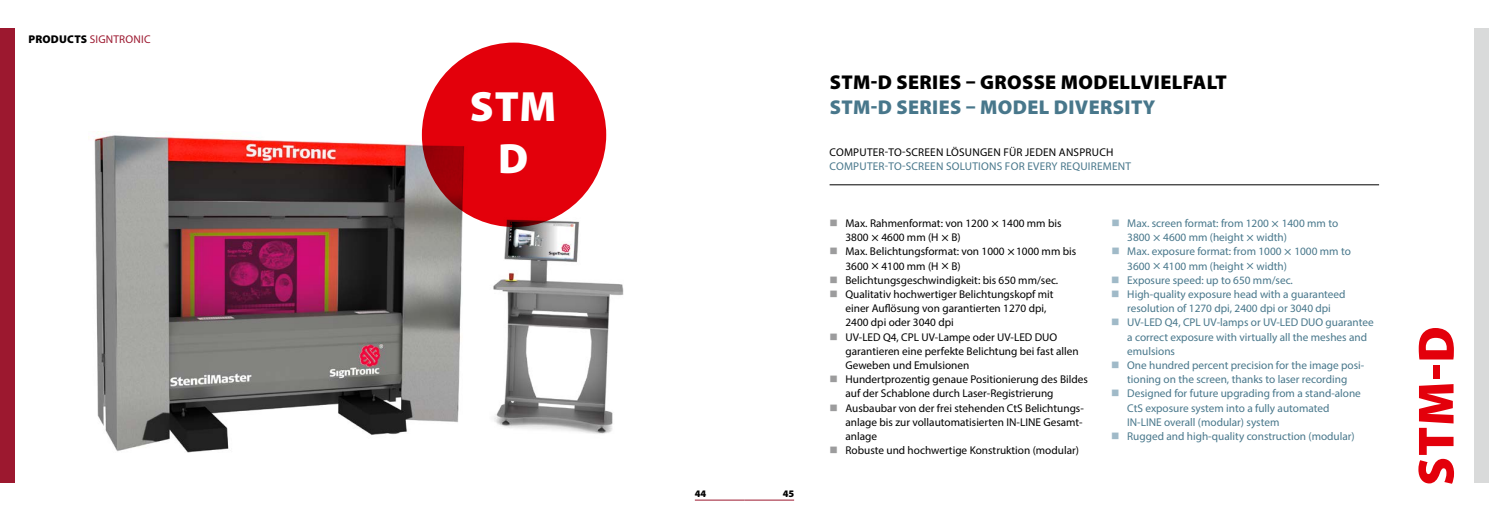
<style>
.page{position:relative;width:1489px;height:525px;background:#fff}
.page>*{position:absolute;margin:0;border:0;box-sizing:border-box;transform-origin:0 0}
.t1{font:900 51.25px "Myriad Pro";color:#e3000b}
.t2{font:900 42.5px/51px "Myriad Pro";color:#fff;text-align:center}
.t3{font:900 20px "Myriad Pro";letter-spacing:.02em;color:#000}
.t4{font:900 20px "Myriad Pro";letter-spacing:.02em;color:#48778b}
.t5{font:11.25px/14.1px "Myriad Pro";color:#000}
.t6{font:11.25px/14.1px "Myriad Pro";color:#48778b}
.t7{font:11.25px "Myriad Pro";letter-spacing:.02em;color:#48778b}
.t8{font:11.25px "Myriad Pro";letter-spacing:.02em;color:#000}
.t9{font:11.25px "Myriad Pro";letter-spacing:.02em;color:#9c182f}
.t10{font:900 10px "Myriad Pro";color:#000}
.s1{font-weight:900;color:#000}
</style>
<div class="page">
<img style="left:485px;top:116px;width:139px;height:318px">
<div style="left:0;top:28px;width:14px;height:454px;background:#9c182f"></div>
<div style="left:422px;top:43px;width:184px;height:184px;background:#e3000b;border-radius:50%"></div>
<img style="left:94px;top:131px;width:391px;height:322px">
<div style="left:1474px;top:28px;width:14px;height:454px;background:#d9dada"></div>
<hr style="left:829px;top:184px;width:549px;height:1px;background:#000">
<hr style="left:694px;top:499px;width:50px;height:1px;background:#9c182f">
<hr style="left:744px;top:499px;width:50px;height:1px;background:#9c182f">
<p class="t9" style="left:28px;top:32px;width:124px"><span class="s1">PRODUCTS</span> SIGNTRONIC</p>
<h2 class="t2" style="left:470px;top:80px;width:88px">STM<br>D</h2>
<p class="t10" style="left:694px;top:486px;width:13px">44</p>
<p class="t10" style="left:782px;top:486px;width:13px">45</p>
<h3 class="t3" style="left:829px;top:69px;width:398px">STM-D SERIES – GROSSE MODELLVIELFALT</h3>
<h3 class="t4" style="left:829px;top:93px;width:327px">STM-D SERIES – MODEL DIVERSITY</h3>
<p class="t8" style="left:829px;top:145px;width:285px">COMPUTER-TO-SCREEN LÖSUNGEN FÜR JEDEN ANSPRUCH</p>
<p class="t7" style="left:829px;top:159px;width:303px">COMPUTER-TO-SCREEN SOLUTIONS FOR EVERY REQUIREMENT</p>
<p class="t5" style="left:845px;top:216px;width:244px">Max. Rahmenformat: von 1200 1400 mm bis<br>3800 4600 mm (H B)<br>Max. Belichtungsformat: von 1000 1000 mm bis 3600 4100 mm (H B)<br>Belichtungsgeschwindigkeit: bis 650 mm/sec.<br>Qualitativ hochwertiger Belichtungskopf mit<br>einer Auflösung von garantierten 1270 dpi,<br>2400 dpi oder 3040 dpi<br>UV-LED Q4, CPL UV-Lampe oder UV-LED DUO garantieren eine perfekte Belichtung bei fast allen Geweben und Emulsionen<br>Hundertprozentig genaue Positionierung des Bildes auf der Schablone durch Laser-Registrierung Ausbaubar von der frei stehenden CtS Belichtungs&shy;anlage bis zur vollautomatisierten IN-LINE Gesamt&shy;anlage<br>Robuste und hochwertige Konstruktion (modular)</p>
<p class="t6" style="left:1127px;top:216px;width:248px">Max. screen format: from 1200 1400 mm to<br>3800 4600 mm (height width)<br>Max. exposure format: from 1000 1000 mm to 3600 4100 mm (height width)<br>Exposure speed: up to 650 mm/sec.<br>High-quality exposure head with a guaranteed resolution of 1270 dpi, 2400 dpi or 3040 dpi<br>UV-LED Q4, CPL UV-lamps or UV-LED DUO guarantee a correct exposure with virtually all the meshes and emulsions<br>One hundred percent precision for the image posi&shy;tioning on the screen, thanks to laser recording Designed for future upgrading from a stand-alone CtS exposure system into a fully automated<br>IN-LINE overall (modular) system<br>Rugged and high-quality construction (modular)</p>
<h1 class="t1" style="left:1401px;top:485px;width:161px;rotate:-90deg">STM-D</h1>
</div>
